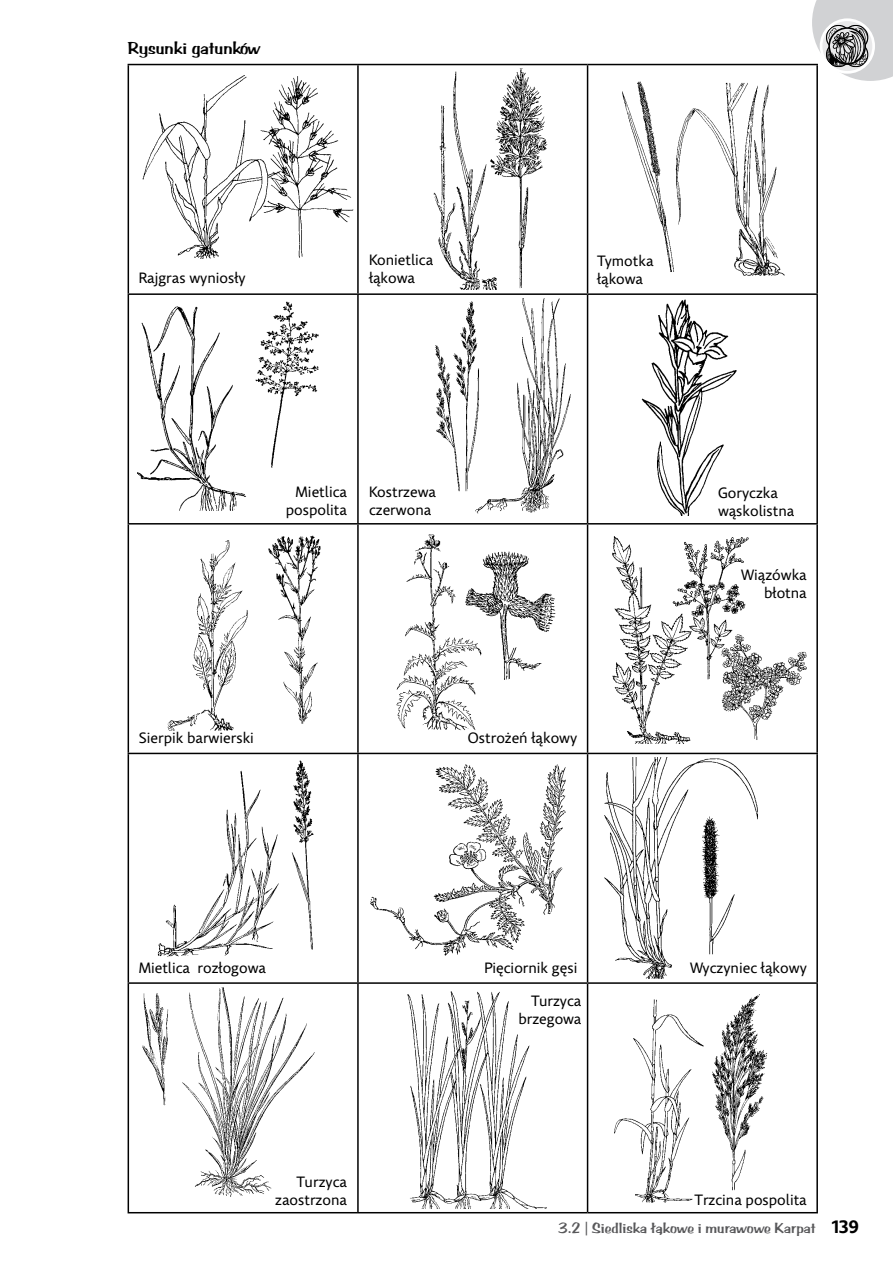
<style>
.page{position:relative;width:893px;height:1263px;background:#fff}
.page>*{position:absolute;margin:0;border:0;box-sizing:border-box;transform-origin:0 0}
.t1{font:18px "Arab Bru D";color:#000}
.t2{font:700 18px "Comenia Sans";color:#000}
.t3{font:15px/18px "Comenia Sans";color:#000}
.t4{font:15px "Arab Bru D";color:#58585a}
.t5{font:15px "Arab Bru D";color:#585759}
.s1{font-family:"Comenia Sans"}
</style>
<div class="page">
<svg style="left:812px;top:0;width:81px;height:81px;background:#bfc0c1"></svg>
<div style="left:820px;top:18px;width:55px;height:56px;border:3px solid #fff;border-radius:50%"></div>
<hr style="left:128px;top:64px;width:230px;height:1px;background:#000">
<hr style="left:128px;top:65px;width:1px;height:228px;background:#000">
<hr style="left:358px;top:64px;width:230px;height:1px;background:#000">
<hr style="left:357px;top:65px;width:2px;height:228px;background:#000">
<hr style="left:588px;top:64px;width:230px;height:1px;background:#000">
<hr style="left:587px;top:65px;width:1px;height:228px;background:#000">
<hr style="left:816px;top:65px;width:2px;height:228px;background:#000">
<hr style="left:128px;top:293px;width:230px;height:2px;background:#000">
<hr style="left:128px;top:295px;width:1px;height:228px;background:#000">
<hr style="left:358px;top:293px;width:230px;height:2px;background:#000">
<hr style="left:357px;top:295px;width:2px;height:228px;background:#000">
<hr style="left:588px;top:293px;width:230px;height:2px;background:#000">
<hr style="left:587px;top:295px;width:1px;height:228px;background:#000">
<hr style="left:816px;top:295px;width:2px;height:228px;background:#000">
<hr style="left:128px;top:523px;width:230px;height:1px;background:#000">
<hr style="left:128px;top:524px;width:1px;height:229px;background:#000">
<hr style="left:358px;top:523px;width:230px;height:1px;background:#000">
<hr style="left:357px;top:524px;width:2px;height:229px;background:#000">
<hr style="left:588px;top:523px;width:230px;height:1px;background:#000">
<hr style="left:587px;top:524px;width:1px;height:229px;background:#000">
<hr style="left:816px;top:524px;width:2px;height:229px;background:#000">
<hr style="left:128px;top:753px;width:230px;height:1px;background:#000">
<hr style="left:128px;top:754px;width:1px;height:228px;background:#000">
<hr style="left:358px;top:753px;width:230px;height:1px;background:#000">
<hr style="left:357px;top:754px;width:2px;height:228px;background:#000">
<hr style="left:588px;top:753px;width:230px;height:1px;background:#000">
<hr style="left:587px;top:754px;width:1px;height:228px;background:#000">
<hr style="left:816px;top:754px;width:2px;height:228px;background:#000">
<hr style="left:128px;top:982px;width:230px;height:2px;background:#000">
<hr style="left:128px;top:984px;width:1px;height:228px;background:#000">
<hr style="left:358px;top:982px;width:230px;height:2px;background:#000">
<hr style="left:357px;top:984px;width:2px;height:228px;background:#000">
<hr style="left:588px;top:982px;width:230px;height:2px;background:#000">
<hr style="left:587px;top:984px;width:1px;height:228px;background:#000">
<hr style="left:816px;top:984px;width:2px;height:228px;background:#000">
<hr style="left:128px;top:1212px;width:230px;height:1px;background:#000">
<hr style="left:358px;top:1212px;width:230px;height:1px;background:#000">
<hr style="left:588px;top:1212px;width:230px;height:1px;background:#000">
<img style="left:142px;top:75px;width:212px;height:184px">
<img style="left:433px;top:69px;width:114px;height:221px">
<img style="left:622px;top:81px;width:162px;height:195px">
<img style="left:138px;top:301px;width:181px;height:209px">
<img style="left:435px;top:298px;width:136px;height:216px">
<img style="left:641px;top:299px;width:96px;height:216px">
<img style="left:167px;top:535px;width:154px;height:196px">
<img style="left:396px;top:534px;width:160px;height:197px">
<img style="left:612px;top:536px;width:195px;height:207px">
<img style="left:157px;top:760px;width:157px;height:197px">
<img style="left:370px;top:764px;width:196px;height:192px">
<img style="left:604px;top:758px;width:154px;height:221px">
<img style="left:142px;top:987px;width:173px;height:209px">
<img style="left:408px;top:991px;width:139px;height:217px">
<img style="left:614px;top:994px;width:154px;height:209px">
<div style="left:710px;top:475px;width:105px;height:45px;background:#fff"></div>
<p class="t1" style="left:128px;top:38px;width:134px">Rysunki gatunków</p>
<p class="t3" style="left:139px;top:270px;width:109px">Rajgras wyniosły</p>
<p class="t3" style="left:369px;top:252px;width:66px">Konietlica łąkowa</p>
<p class="t3" style="left:597px;top:252px;width:58px">Tymotka łąkowa</p>
<p class="t3" style="left:286px;top:483px;width:63px;text-align:right">Mietlica pospolita</p>
<p class="t3" style="left:369px;top:483px;width:68px">Kostrzewa czerwona</p>
<p class="t3" style="left:139px;top:729px;width:117px">Sierpik barwierski</p>
<p class="t3" style="left:468px;top:729px;width:111px">Ostrożeń łąkowy</p>
<p class="t3" style="left:718px;top:484px;width:78px">Goryczka wąskolistna</p>
<p class="t3" style="left:741px;top:566px;width:67px;text-align:right">Wiązówka błotna</p>
<p class="t3" style="left:139px;top:959px;width:129px">Mietlica rozłogowa</p>
<p class="t3" style="left:484px;top:959px;width:94px">Pięciornik gęsi</p>
<p class="t3" style="left:690px;top:959px;width:118px">Wyczyniec łąkowy</p>
<p class="t3" style="left:518px;top:992px;width:65px;text-align:right">Turzyca brzegowa</p>
<p class="t3" style="left:275px;top:1173px;width:73px;text-align:right">Turzyca zaostrzona</p>
<p class="t3" style="left:694px;top:1191px;width:114px">Trzcina pospolita</p>
<p class="t4" style="left:559px;top:1219px;width:258px">3.2 <span class="s1">|</span> Siedliska łakowe i murawowe Karpat</p>
<p class="t5" style="left:659px;top:1221px;width:5px">‚</p>
<p class="t2" style="left:832px;top:1215px;width:28px">139</p>
</div>
